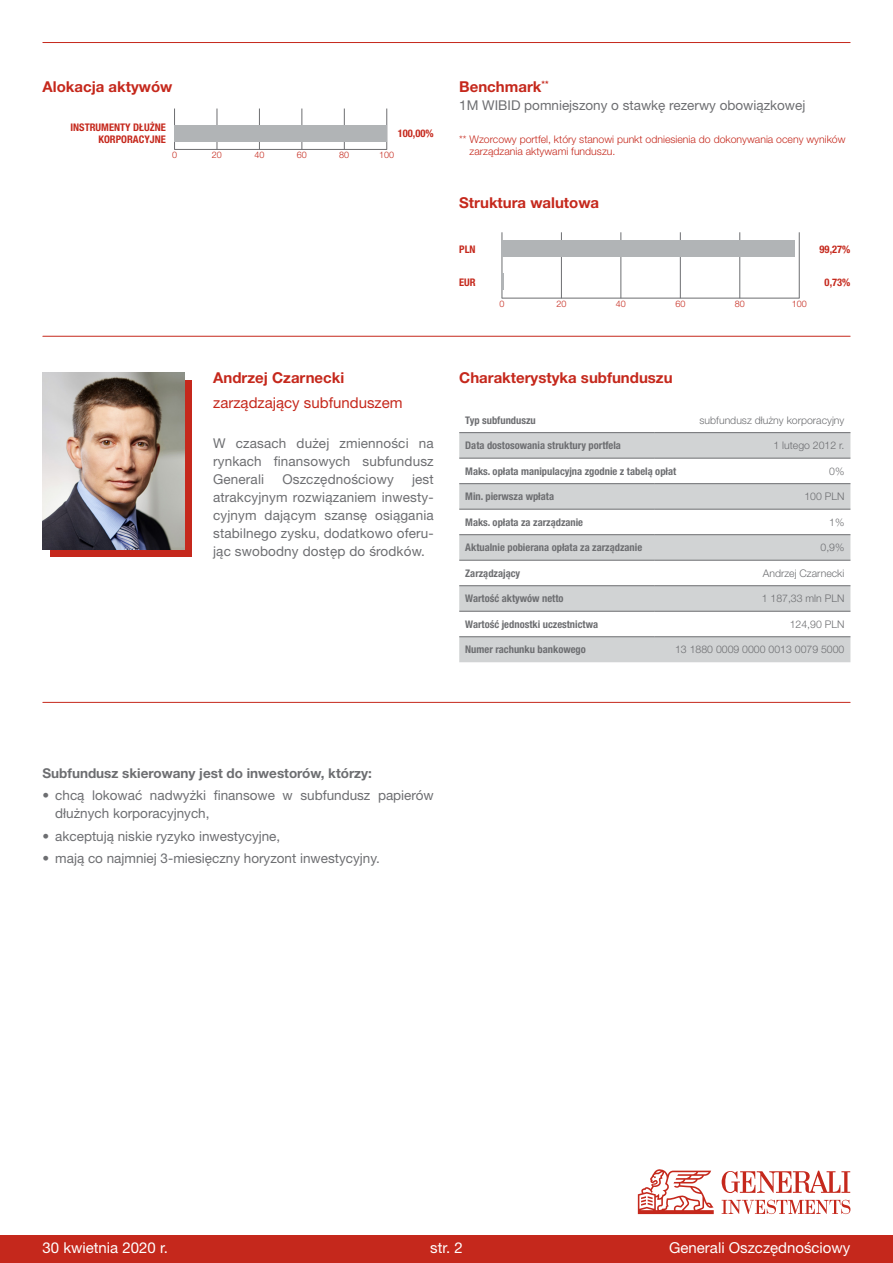
<style>
.page{position:relative;width:893px;height:1263px;background:#fff}
.page>*{position:absolute;margin:0;border:0;box-sizing:border-box;transform-origin:0 0}
.t1{font:700 15px "Helvetica Neue LT Pro";color:#c5281c}
.t2{font:15px "Helvetica Neue LT Pro";color:#fff}
.t3{font:15px "Helvetica Neue LT Pro";color:#c5281c}
.t4{font:13.5px/18px "Helvetica Neue LT Pro";color:#6d6e71;text-align:justify}
.t5{font:700 13.5px "Helvetica Neue LT Pro";color:#6d6e71}
.t6{font:700 condensed 10.5px "Helvetica Neue LT Pro";color:#6d6e71}
.t7{font:300 10.5px "Helvetica Neue LT Pro";color:#6d6e71}
.t8{font:300 10.5px/12.6px "Helvetica Neue LT Pro";color:#c5281c}
.t9{font:700 condensed 10.5px/12.6px "Helvetica Neue LT Pro";color:#c5281c;text-align:right}
.t10{font:300 9px "Helvetica Neue LT Pro";color:#c5281c}
</style>
<div class="page">
<hr style="left:43px;top:336px;width:807px;height:1px;background:#c5281c">
<div style="left:50px;top:380px;width:142px;height:177px;background:#c5281c"></div>
<img style="left:43px;top:372px;width:141px;height:177px">
<svg style="left:459px;top:433px;width:391px;height:229px;fill:#d1d3d4"></svg>
<hr style="left:459px;top:432px;width:196px;height:1px;background:#6d6e71">
<hr style="left:655px;top:432px;width:195px;height:1px;background:#6d6e71">
<hr style="left:459px;top:458px;width:196px;height:1px;background:#6d6e71">
<hr style="left:655px;top:458px;width:195px;height:1px;background:#6d6e71">
<hr style="left:459px;top:483px;width:196px;height:1px;background:#6d6e71">
<hr style="left:655px;top:483px;width:195px;height:1px;background:#6d6e71">
<hr style="left:459px;top:509px;width:196px;height:1px;background:#6d6e71">
<hr style="left:655px;top:509px;width:195px;height:1px;background:#6d6e71">
<hr style="left:459px;top:534px;width:196px;height:1px;background:#6d6e71">
<hr style="left:655px;top:534px;width:195px;height:1px;background:#6d6e71">
<hr style="left:459px;top:560px;width:196px;height:1px;background:#6d6e71">
<hr style="left:655px;top:560px;width:195px;height:1px;background:#6d6e71">
<hr style="left:459px;top:585px;width:196px;height:1px;background:#6d6e71">
<hr style="left:655px;top:585px;width:195px;height:1px;background:#6d6e71">
<hr style="left:459px;top:611px;width:196px;height:1px;background:#6d6e71">
<hr style="left:655px;top:611px;width:195px;height:1px;background:#6d6e71">
<hr style="left:459px;top:636px;width:196px;height:1px;background:#6d6e71">
<hr style="left:655px;top:636px;width:195px;height:1px;background:#6d6e71">
<hr style="left:43px;top:702px;width:807px;height:1px;background:#c5281c">
<hr style="left:43px;top:42px;width:807px;height:1px;background:#c5281c">
<hr style="left:561px;top:232px;width:1px;height:66px;background:#6d6e71">
<hr style="left:621px;top:232px;width:1px;height:66px;background:#6d6e71">
<hr style="left:680px;top:232px;width:1px;height:66px;background:#6d6e71">
<hr style="left:739px;top:232px;width:1px;height:66px;background:#6d6e71">
<hr style="left:799px;top:232px;width:1px;height:66px;background:#6d6e71">
<hr style="left:502px;top:232px;width:1px;height:66px;background:#6d6e71">
<div style="left:502px;top:241px;width:293px;height:16px;background:#b1b4b6"></div>
<svg style="left:502px;top:274px;width:2px;height:16px"></svg>
<hr style="left:502px;top:298px;width:297px;height:1px;background:#6d6e71">
<hr style="left:217px;top:109px;width:1px;height:41px;background:#6d6e71">
<hr style="left:259px;top:109px;width:1px;height:41px;background:#6d6e71">
<hr style="left:302px;top:109px;width:1px;height:41px;background:#6d6e71">
<hr style="left:344px;top:109px;width:1px;height:41px;background:#6d6e71">
<hr style="left:386px;top:109px;width:1px;height:41px;background:#6d6e71">
<hr style="left:174px;top:109px;width:1px;height:41px;background:#6d6e71">
<div style="left:174px;top:125px;width:213px;height:17px;background:#b1b4b6"></div>
<hr style="left:174px;top:149px;width:213px;height:1px;background:#6d6e71">
<div style="left:0;top:1235px;width:893px;height:28px;background:#c5281c"></div>
<svg style="left:638px;top:1169px;width:76px;height:45px"></svg>
<svg style="left:722px;top:1200px;width:128px;height:14px"></svg>
<svg style="left:722px;top:1171px;width:128px;height:22px"></svg>
<p class="t1" style="left:43px;top:77px;width:131px">Alokacja aktywów</p>
<p class="t1" style="left:459px;top:77px;width:91px">Benchmark<sup>**</sup></p>
<p class="t4" style="left:459px;top:96px;width:348px">1M WIBID pomniejszony o stawkę rezerwy obowiązkowej</p>
<p class="t9" style="left:70px;top:121px;width:97px">INSTRUMENTY DŁUŻNE<br>KORPORACYJNE</p>
<p class="t9" style="left:398px;top:127px;width:37px">100,00%</p>
<p class="t10" style="left:172px;top:149px;width:7px">0</p>
<p class="t10" style="left:212px;top:149px;width:12px">20</p>
<p class="t10" style="left:254px;top:149px;width:12px">40</p>
<p class="t10" style="left:297px;top:149px;width:12px">60</p>
<p class="t10" style="left:339px;top:149px;width:12px">80</p>
<p class="t10" style="left:379px;top:149px;width:17px">100</p>
<p class="t8" style="left:470px;top:133px;width:377px;text-indent:-10px">** Wzorcowy portfel, który stanowi punkt odniesienia do dokonywania oceny wyników zarządzania aktywami funduszu.</p>
<p class="t1" style="left:459px;top:193px;width:141px">Struktura walutowa</p>
<p class="t9" style="left:459px;top:243px;width:18px">PLN</p>
<p class="t9" style="left:459px;top:276px;width:18px">EUR</p>
<p class="t10" style="left:499px;top:298px;width:7px">0</p>
<p class="t10" style="left:556px;top:298px;width:12px">20</p>
<p class="t10" style="left:616px;top:298px;width:12px">40</p>
<p class="t10" style="left:675px;top:298px;width:12px">60</p>
<p class="t10" style="left:735px;top:298px;width:12px">80</p>
<p class="t10" style="left:792px;top:298px;width:17px">100</p>
<p class="t9" style="left:820px;top:243px;width:32px">99,27%</p>
<p class="t9" style="left:825px;top:276px;width:27px">0,73%</p>
<p class="t1" style="left:213px;top:368px;width:133px">Andrzej Czarnecki</p>
<p class="t3" style="left:213px;top:394px;width:191px">zarządzający subfunduszem</p>
<p class="t4" style="left:213px;top:434px;width:222px">W czasach dużej zmienności na rynkach finansowych subfundusz Generali</p>
<p class="t4" style="left:282px;top:470px;width:113px">Oszczędnościowy</p>
<p class="t4" style="left:213px;top:470px;width:222px;text-indent:199px">jest atrakcyjnym rozwiązaniem inwesty&shy;cyjnym dającym szansę osiągania stabilnego zysku, dodatkowo oferu&shy;jąc swobodny dostęp do środków.</p>
<p class="t1" style="left:459px;top:368px;width:215px">Charakterystyka subfunduszu</p>
<p class="t6" style="left:465px;top:414px;width:72px">Typ subfunduszu</p>
<p class="t7" style="left:700px;top:413px;width:146px">subfundusz dłużny korporacyjny</p>
<p class="t6" style="left:465px;top:439px;width:157px">Data dostosowania struktury portfela</p>
<p class="t7" style="left:773px;top:439px;width:73px">1 lutego 2012 r.</p>
<p class="t6" style="left:465px;top:465px;width:213px">Maks. opłata manipulacyjna zgodnie z tabelą opłat</p>
<p class="t7" style="left:829px;top:464px;width:17px">0%</p>
<p class="t6" style="left:465px;top:490px;width:90px">Min. pierwsza wpłata</p>
<p class="t7" style="left:804px;top:490px;width:42px">100 PLN</p>
<p class="t6" style="left:465px;top:516px;width:119px">Maks. opłata za zarządzanie</p>
<p class="t7" style="left:829px;top:515px;width:17px">1%</p>
<p class="t6" style="left:465px;top:541px;width:178px">Aktualnie pobierana opłata za zarządzanie</p>
<p class="t7" style="left:820px;top:541px;width:25px">0,9%</p>
<p class="t6" style="left:465px;top:567px;width:56px">Zarządzający</p>
<p class="t7" style="left:763px;top:567px;width:83px">Andrzej Czarnecki</p>
<p class="t6" style="left:465px;top:592px;width:100px">Wartość aktywów netto</p>
<p class="t7" style="left:762px;top:592px;width:84px">1 187,33 mln PLN</p>
<p class="t6" style="left:465px;top:618px;width:134px">Wartość jednostki uczestnictwa</p>
<p class="t7" style="left:790px;top:618px;width:56px">124,90 PLN</p>
<p class="t6" style="left:465px;top:643px;width:122px">Numer rachunku bankowego</p>
<p class="t7" style="left:675px;top:643px;width:171px">13 1880 0009 0000 0013 0079 5000</p>
<p class="t5" style="left:43px;top:765px;width:331px">Subfundusz skierowany jest do inwestorów, którzy:</p>
<p class="t4" style="left:55px;top:786px;width:380px;text-indent:-13px">• chcą lokować nadwyżki finansowe w subfundusz papierów dłużnych korporacyjnych,</p>
<p class="t4" style="left:43px;top:826px;width:239px">• akceptują niskie ryzyko inwestycyjne,</p>
<p class="t4" style="left:43px;top:849px;width:339px">• mają co najmniej 3-miesięczny horyzont inwestycyjny.</p>
<p class="t2" style="left:43px;top:1238px;width:127px">30 kwietnia 2020 r.</p>
<p class="t2" style="left:430px;top:1238px;width:34px">str. 2</p>
<p class="t2" style="left:669px;top:1238px;width:183px">Generali Oszczędnościowy</p>
</div>
